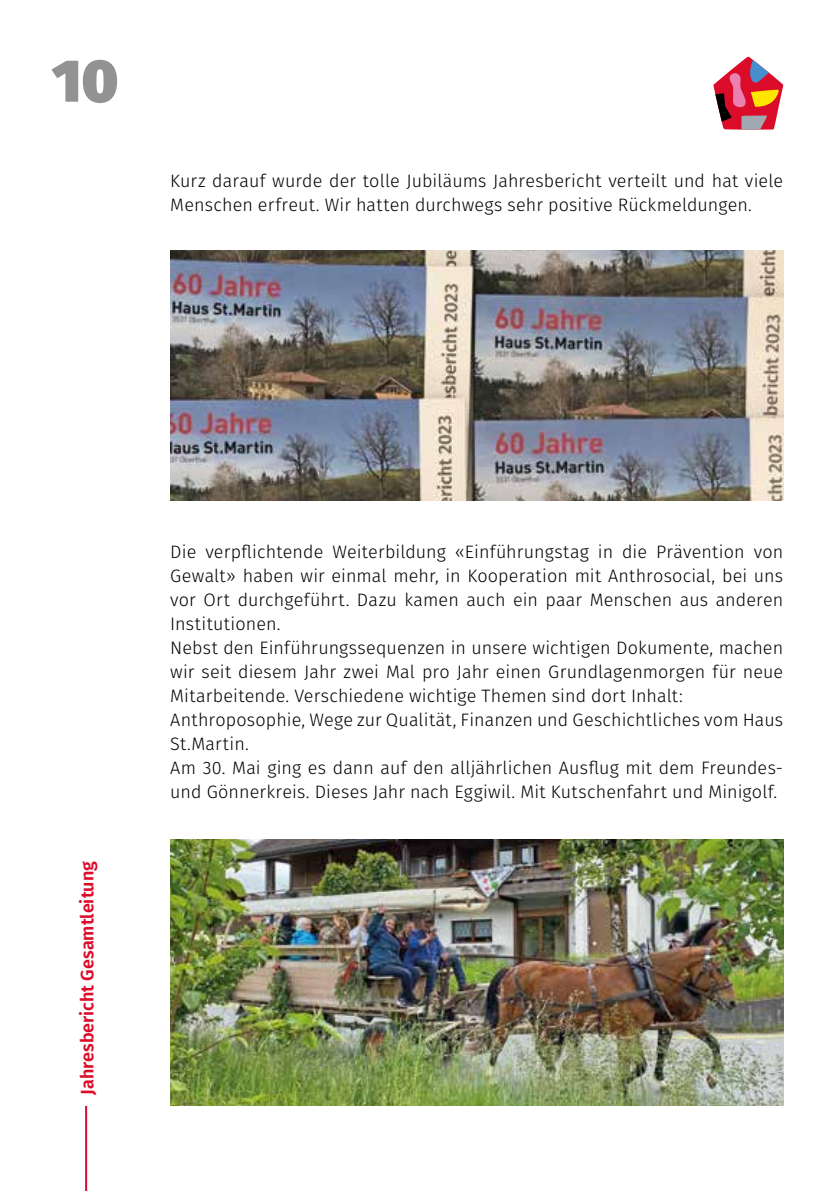
<style>
.page{position:relative;width:840px;height:1191px;background:#fff}
.page>*{position:absolute;margin:0;border:0;box-sizing:border-box;transform-origin:0 0}
.t1{font:900 60px "Fira Sans";color:#929292}
.t2{font:300 18px/24px "Fira Sans";letter-spacing:.005em;color:#000}
.t3{font:600 18px "Fira Sans";color:#db0c29}
</style>
<div class="page">
<hr style="left:85px;top:1106px;width:2px;height:85px;background:#db0c29">
<svg style="left:713px;top:57px;width:69px;height:73px"></svg>
<img style="left:170px;top:251px;width:612px;height:249px">
<img style="left:170px;top:839px;width:612px;height:267px">
<h1 class="t1" style="left:52px;top:25px;width:68px">10</h1>
<p class="t2" style="left:170px;top:169px;width:614px">Kurz darauf wurde der tolle Jubiläums Jahresbericht verteilt und hat viele<br>Menschen erfreut. Wir hatten durchwegs sehr positive Rückmeldungen.</p>
<p class="t3" style="left:72px;top:1094px;width:235px;rotate:-90deg">Jahresbericht Gesamtleitung</p>
<p class="t2" style="left:170px;top:539px;width:614px">Die verpflichtende Weiterbildung «Einführungstag in die Prävention von Gewalt» haben wir einmal mehr, in Kooperation mit Anthrosocial, bei uns vor Ort durchgeführt. Dazu kamen auch ein paar Menschen aus anderen Institutionen.<br>Nebst den Einführungssequenzen in unsere wichtigen Dokumente, machen wir seit diesem Jahr zwei Mal pro Jahr einen Grundlagenmorgen für neue Mitarbeitende. Verschiedene wichtige Themen sind dort Inhalt:<br>Anthroposophie, Wege zur Qualität, Finanzen und Geschichtliches vom Haus St.Martin.<br>Am 30. Mai ging es dann auf den alljährlichen Ausflug mit dem Freundes&shy;und Gönnerkreis. Dieses Jahr nach Eggiwil. Mit Kutschenfahrt und Minigolf.</p>
</div>
